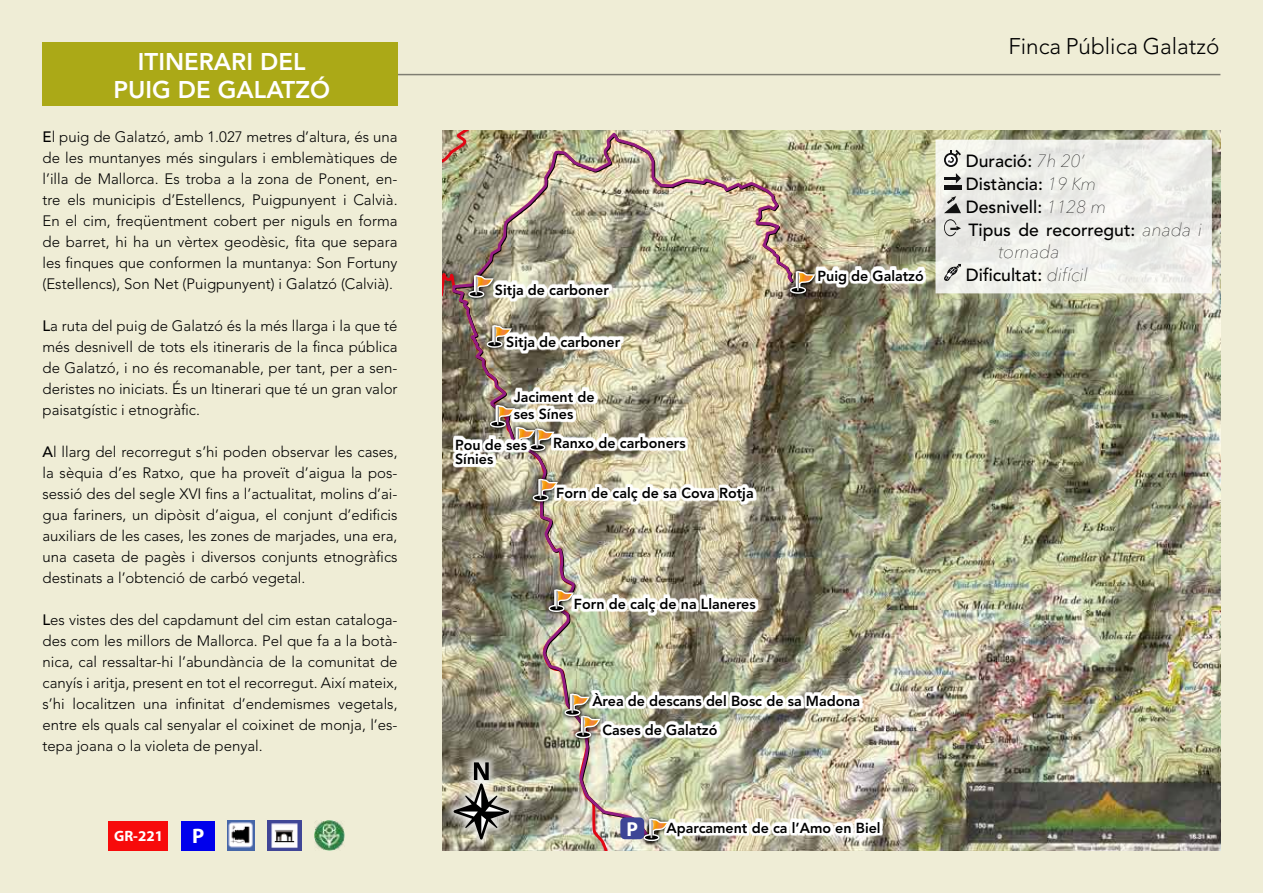
<style>
.page{position:relative;width:1263px;height:893px;background:#efedd6}
.page>*{position:absolute;margin:0;border:0;box-sizing:border-box;transform-origin:0 0}
.t1{font:800 24px/28.8px "Avenir LT Std";color:#fff;text-align:center}
.t2{font:300 22.5px "Avenir LT Std";color:#000}
.t3{font:700 21px "Myriad Pro";color:#fff}
.t4{font:700 20.25px "Myriad Pro";color:#fff}
.t5{font:italic 200 18px "Avenir Next LT Pro";color:#000}
.t6{font:500 17.55px/23.1px "Avenir LT Std";color:#000}
.t7{font:300 15px/21px "Avenir LT Std";color:#000;text-align:justify}
.t8{font:700 15px "Myriad Pro";color:#fff}
.t9{font:800 14.4px/14.4px "Avenir LT Std";color:#000}
.s1{font-weight:500}
.s2{font-family:"Avenir Next LT Pro";font-weight:200;font-style:italic}
.s3{font-family:"Avenir Next LT Pro";font-weight:200;font-style:italic;font-size:18px}
</style>
<div class="page">
<img style="left:639px;top:131px;width:581px;height:719px">
<img style="left:443px;top:131px;width:196px;height:719px">
<img style="left:451px;top:131px;width:344px;height:711px">
<img style="left:637px;top:812px;width:38px;height:35px">
<svg style="left:643px;top:818px;width:26px;height:23px"></svg>
<img style="left:569px;top:713px;width:38px;height:32px">
<img style="left:558px;top:687px;width:38px;height:35px">
<svg style="left:564px;top:693px;width:36px;height:45px"></svg>
<img style="left:784px;top:265px;width:38px;height:35px">
<svg style="left:790px;top:271px;width:25px;height:23px"></svg>
<img style="left:542px;top:583px;width:38px;height:35px">
<svg style="left:549px;top:589px;width:25px;height:23px"></svg>
<img style="left:527px;top:473px;width:37px;height:35px">
<svg style="left:533px;top:479px;width:25px;height:22px"></svg>
<img style="left:532px;top:451px;width:29px;height:6px">
<img style="left:532px;top:451px;width:9px;height:5px">
<img style="left:481px;top:319px;width:37px;height:35px">
<svg style="left:487px;top:325px;width:25px;height:23px"></svg>
<img style="left:462px;top:269px;width:38px;height:35px">
<svg style="left:468px;top:275px;width:26px;height:23px"></svg>
<img style="left:484px;top:399px;width:27px;height:35px">
<svg style="left:490px;top:405px;width:61px;height:46px"></svg>
<div style="left:620px;top:817px;width:24px;height:22px;background:#3e4596;border-radius:5px"></div>
<img style="left:601px;top:721px;width:143px;height:21px">
<img style="left:602px;top:722px;width:142px;height:20px">
<img style="left:602px;top:723px;width:141px;height:19px">
<img style="left:590px;top:690px;width:283px;height:23px">
<img style="left:590px;top:691px;width:283px;height:21px">
<img style="left:591px;top:692px;width:281px;height:21px">
<img style="left:454px;top:436px;width:78px;height:1px">
<img style="left:454px;top:437px;width:78px;height:33px">
<img style="left:493px;top:281px;width:126px;height:20px">
<img style="left:494px;top:282px;width:125px;height:20px">
<img style="left:505px;top:333px;width:117px;height:20px">
<img style="left:505px;top:334px;width:116px;height:20px">
<img style="left:511px;top:387px;width:91px;height:47px">
<img style="left:512px;top:388px;width:90px;height:46px">
<img style="left:513px;top:389px;width:89px;height:45px">
<img style="left:572px;top:595px;width:206px;height:20px">
<img style="left:573px;top:596px;width:205px;height:20px">
<img style="left:554px;top:484px;width:207px;height:21px">
<img style="left:556px;top:485px;width:205px;height:1px">
<img style="left:555px;top:486px;width:206px;height:19px">
<img style="left:552px;top:434px;width:206px;height:1px">
<img style="left:552px;top:435px;width:206px;height:20px">
<img style="left:816px;top:266px;width:119px;height:1px">
<img style="left:816px;top:267px;width:119px;height:20px">
<img style="left:817px;top:268px;width:118px;height:20px">
<img style="left:664px;top:819px;width:236px;height:20px">
<img style="left:666px;top:820px;width:234px;height:20px">
<hr style="left:43px;top:74px;width:1177px;height:1px;background:#000">
<div style="left:43px;top:42px;width:355px;height:63px;background:#aba917"></div>
<img style="left:227px;top:821px;width:28px;height:29px">
<img style="left:268px;top:821px;width:33px;height:29px">
<div style="left:108px;top:821px;width:60px;height:29px;background:#f70b0b"></div>
<div style="left:182px;top:821px;width:33px;height:29px;background:#0000ec"></div>
<img style="left:314px;top:820px;width:30px;height:30px">
<div style="left:444px;top:752px;width:75px;height:97px;background:#fff;opacity:.8"></div>
<svg style="left:454px;top:762px;width:55px;height:77px;background:#8c8a7d"></svg>
<div style="left:935px;top:140px;width:277px;height:153px;background:#eeeeea"></div>
<svg style="left:944px;top:150px;width:17px;height:17px"></svg>
<svg style="left:944px;top:173px;width:17px;height:10px"></svg>
<div style="left:944px;top:185px;width:17px;height:5px;background:#111"></div>
<svg style="left:944px;top:196px;width:17px;height:17px"></svg>
<svg style="left:944px;top:219px;width:17px;height:17px"></svg>
<svg style="left:944px;top:264px;width:17px;height:17px"></svg>
<h1 class="t1" style="left:114px;top:47px;width:218px">ITINERARI DEL<br>PUIG DE GALATZÓ</h1>
<p class="t7" style="left:43px;top:126px;width:357px"><span class="s1">E</span>l puig de Galatzó, amb 1.027 metres d’altura, és una de les muntanyes més singulars i emblemàtiques de l’illa de Mallorca. Es troba a la zona de Ponent, en&shy;tre els municipis d’Estellencs, Puigpunyent i Calvià.<br>En el cim, freqüentment cobert per niguls en forma de barret, hi ha un vèrtex geodèsic, fita que separa les finques que conformen la muntanya: Son Fortuny (Estellencs), Son Net (Puigpunyent) i Galatzó (Calvià).</p>
<p class="t7" style="left:43px;top:315px;width:357px"><span class="s1">L</span>a ruta del puig de Galatzó és la més llarga i la que té més desnivell de tots els itineraris de la finca pública de Galatzó, i no és recomanable, per tant, per a sen&shy;deristes no iniciats. És un Itinerari que té un gran valor paisatgístic i etnogràfic.</p>
<p class="t7" style="left:43px;top:441px;width:357px"><span class="s1">A</span>l llarg del recorregut s’hi poden observar les cases, la sèquia d’es Ratxo, que ha proveït d’aigua la pos&shy;sessió des del segle XVI fins a l’actualitat, molins d’ai&shy;gua fariners, un dipòsit d’aigua, el conjunt d’edificis auxiliars de les cases, les zones de marjades, una era, una caseta de pagès i diversos conjunts etnogràfics destinats a l’obtenció de carbó vegetal.</p>
<p class="t7" style="left:43px;top:609px;width:357px"><span class="s1">L</span>es vistes des del capdamunt del cim estan cataloga&shy;des com les millors de Mallorca. Pel que fa a la botà&shy;nica, cal ressaltar-hi l’abundància de la comunitat de canyís i aritja, present en tot el recorregut. Així mateix, s’hi localitzen una infinitat d’endemismes vegetals, entre els quals cal senyalar el coixinet de monja, l’es&shy;tepa joana o la violeta de penyal.</p>
<p class="t8" style="left:114px;top:826px;width:50px">GR-221</p>
<h3 class="t3" style="left:192px;top:822px;width:14px">P</h3>
<p class="t9" style="left:495px;top:283px;width:115px">Sitja de carboner</p>
<p class="t9" style="left:506px;top:335px;width:115px">Sitja de carboner</p>
<p class="t9" style="left:514px;top:388px;width:82px;line-height:17.4px">Jaciment de ses Sínes</p>
<p class="t9" style="left:455px;top:437px;width:73px">Pou de ses<br>Sínies</p>
<p class="t9" style="left:553px;top:436px;width:134px">Ranxo de carboners</p>
<p class="t9" style="left:556px;top:486px;width:199px">Forn de calç de sa Cova Rotja</p>
<p class="t9" style="left:574px;top:597px;width:183px">Forn de calç de na Llaneres</p>
<p class="t9" style="left:817px;top:268px;width:108px">Puig de Galatzó</p>
<p class="t9" style="left:592px;top:694px;width:269px">Àrea de descans del Bosc de sa Madona</p>
<p class="t9" style="left:602px;top:723px;width:116px">Cases de Galatzó</p>
<h3 class="t4" style="left:626px;top:816px;width:13px">P</h3>
<p class="t9" style="left:666px;top:821px;width:216px">Aparcament de ca l’Amo en Biel</p>
<h2 class="t2" style="left:1008px;top:33px;width:213px">Finca Pública Galatzó</h2>
<p class="t6" style="left:966px;top:150px;width:238px">Duració: <span class="s2">7h 20’<br></span>Distància: <span class="s2">19 Km<br></span>Desnivell: <span class="s2">1128 m<br></span>Tipus de recorregut: <span class="s3">anada i</span></p>
<p class="t5" style="left:998px;top:241px;width:63px">tornada</p>
<p class="t6" style="left:966px;top:264px;width:123px">Dificultat: <span class="s3">difícil</span></p>
</div>
